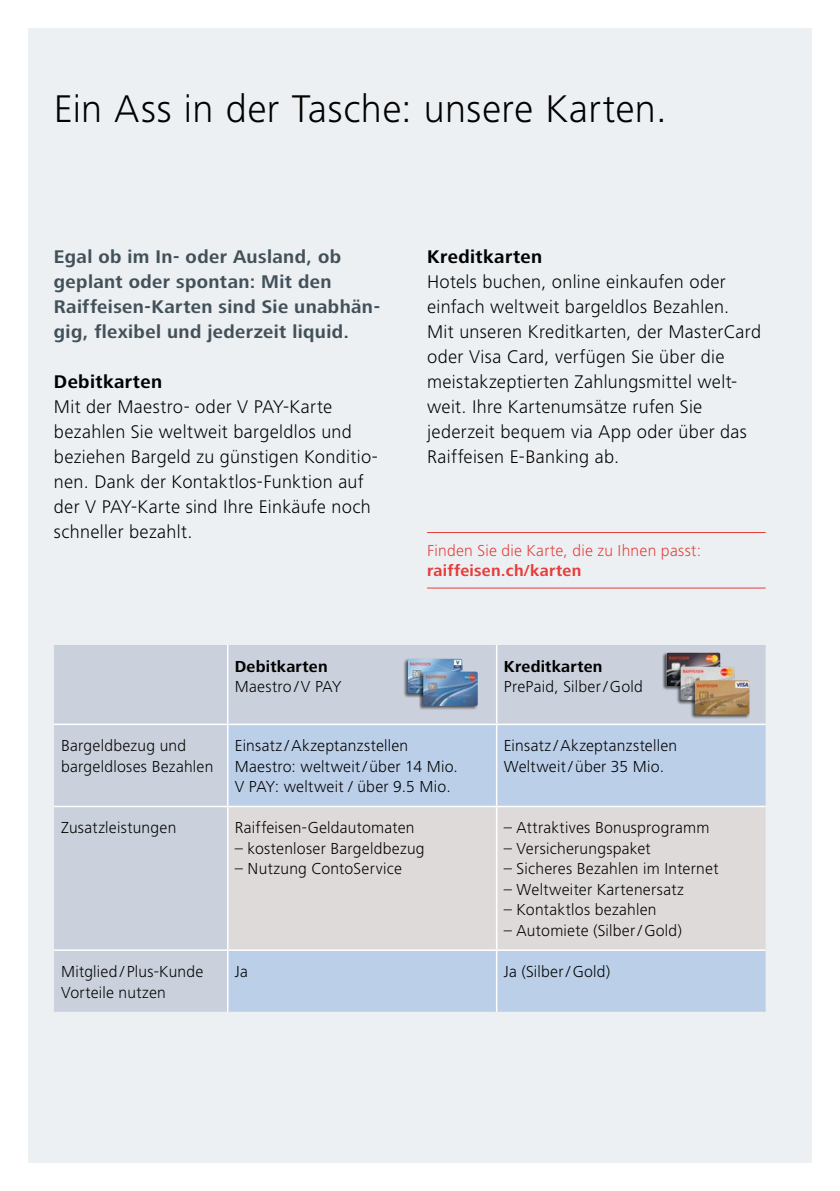
<style>
.page{position:relative;width:840px;height:1191px;background:#fff}
.page>*{position:absolute;margin:0;border:0;box-sizing:border-box;transform-origin:0 0}
.t1{font:300 40px "Frutiger Next LT";letter-spacing:.01em;color:#000}
.t2{font:300 19px/25px "Frutiger Next LT";letter-spacing:.015em;color:#000}
.t3{font:700 19px/25px "Frutiger Next LT";letter-spacing:.02em;color:#425159}
.t4{font:700 19px "Frutiger Next LT";letter-spacing:.02em;color:#000}
.t5{font:300 16.4px/20.4px "Frutiger Next LT";letter-spacing:.015em;color:#000}
.t6{font:300 16.4px "Frutiger Next LT";letter-spacing:.015em;color:#e63d3a}
.t7{font:700 16.4px "Frutiger Next LT";letter-spacing:.015em;color:#000}
.t8{font:700 16.4px "Frutiger Next LT";letter-spacing:.02em;color:#e63d3a}
</style>
<div class="page">
<div style="left:28px;top:28px;width:783px;height:1134px;background:#edf0f3"></div>
<hr style="left:427px;top:532px;width:338px;height:1px;background:#e63d3a">
<hr style="left:427px;top:587px;width:338px;height:1px;background:#e63d3a">
<div style="left:54px;top:645px;width:711px;height:366px;background:#cad1dc"></div>
<div style="left:228px;top:725px;width:537px;height:286px;background:#bbcfe9"></div>
<div style="left:228px;top:807px;width:537px;height:142px;background:#dddad9"></div>
<hr style="left:495px;top:645px;width:2px;height:78px;background:#fff">
<hr style="left:228px;top:723px;width:268px;height:2px;background:#fff">
<hr style="left:496px;top:723px;width:269px;height:2px;background:#fff">
<hr style="left:495px;top:725px;width:2px;height:80px;background:#fff">
<hr style="left:228px;top:805px;width:268px;height:2px;background:#fff">
<hr style="left:496px;top:805px;width:269px;height:2px;background:#fff">
<hr style="left:495px;top:807px;width:2px;height:142px;background:#fff">
<hr style="left:228px;top:949px;width:268px;height:2px;background:#fff">
<hr style="left:496px;top:949px;width:269px;height:2px;background:#fff">
<hr style="left:495px;top:951px;width:2px;height:60px;background:#fff">
<hr style="left:227px;top:645px;width:1px;height:78px;background:#fff">
<hr style="left:54px;top:723px;width:174px;height:2px;background:#fff">
<hr style="left:227px;top:725px;width:1px;height:80px;background:#fff">
<hr style="left:54px;top:805px;width:174px;height:2px;background:#fff">
<hr style="left:227px;top:807px;width:1px;height:142px;background:#fff">
<hr style="left:54px;top:949px;width:174px;height:2px;background:#fff">
<hr style="left:227px;top:951px;width:1px;height:60px;background:#fff">
<div style="left:661px;top:652px;width:59px;height:38px;background:#000;opacity:.6"></div>
<img style="left:666px;top:652px;width:54px;height:34px">
<div style="left:675px;top:666px;width:59px;height:39px;background:#000;opacity:.6"></div>
<img style="left:680px;top:666px;width:54px;height:34px">
<div style="left:689px;top:679px;width:60px;height:40px;background:#000;opacity:.6"></div>
<img style="left:694px;top:680px;width:55px;height:34px">
<div style="left:403px;top:658px;width:60px;height:40px;background:#000;opacity:.6"></div>
<img style="left:407px;top:659px;width:55px;height:34px">
<div style="left:418px;top:671px;width:60px;height:39px;background:#000;opacity:.6"></div>
<img style="left:423px;top:671px;width:54px;height:35px">
<h1 class="t1" style="left:54px;top:86px;width:614px">Ein Ass in der Tasche: unsere Karten.</h1>
<p class="t3" style="left:54px;top:244px;width:327px">Egal ob im In- oder Ausland, ob geplant oder spontan: Mit den Raiffeisen-Karten sind Sie unabhän&shy;gig, flexibel und jederzeit liquid.</p>
<p class="t4" style="left:54px;top:371px;width:110px">Debitkarten</p>
<p class="t2" style="left:54px;top:394px;width:325px">Mit der Maestro- oder V PAY-Karte bezahlen Sie weltweit bargeldlos und beziehen Bargeld zu günstigen Konditio&shy;nen. Dank der Kontaktlos-Funktion auf der V PAY-Karte sind Ihre Einkäufe noch schneller bezahlt.</p>
<p class="t7" style="left:235px;top:657px;width:94px">Debitkarten</p>
<p class="t5" style="left:235px;top:677px;width:108px">Maestro /V PAY</p>
<p class="t4" style="left:427px;top:246px;width:117px">Kreditkarten</p>
<p class="t2" style="left:427px;top:269px;width:335px">Hotels buchen, online einkaufen oder einfach weltweit bargeldlos Bezahlen.<br>Mit unseren Kreditkarten, der MasterCard oder Visa Card, verfügen Sie über die meistakzeptierten Zahlungsmittel welt&shy;weit. Ihre Kartenumsätze rufen Sie jederzeit bequem via App oder über das Raiffeisen E-Banking ab.</p>
<p class="t6" style="left:427px;top:541px;width:275px">Finden Sie die Karte, die zu Ihnen passt:</p>
<p class="t8" style="left:427px;top:561px;width:156px">raiffeisen.ch/karten</p>
<p class="t7" style="left:503px;top:657px;width:100px">Kreditkarten</p>
<p class="t5" style="left:503px;top:677px;width:141px">PrePaid, Silber/Gold</p>
<p class="t5" style="left:61px;top:735px;width:154px">Bargeldbezug und bargeldloses Bezahlen</p>
<p class="t5" style="left:235px;top:735px;width:224px">Einsatz /Akzeptanzstellen<br>Maestro: weltweit/ über 14 Mio.<br>V PAY: weltweit / über 9.5 Mio.</p>
<p class="t5" style="left:503px;top:735px;width:175px">Einsatz /Akzeptanzstellen<br>Weltweit/ über 35 Mio.</p>
<p class="t5" style="left:61px;top:818px;width:117px">Zusatzleistungen</p>
<p class="t5" style="left:235px;top:818px;width:181px">Raiffeisen-Geldautomaten</p>
<p class="t5" style="left:235px;top:838px;width:191px">– kostenloser Bargeldbezug</p>
<p class="t5" style="left:235px;top:858px;width:168px">– Nutzung ContoService</p>
<p class="t5" style="left:503px;top:817px;width:207px">– Attraktives Bonusprogramm</p>
<p class="t5" style="left:503px;top:838px;width:148px">– Versicherungspaket</p>
<p class="t5" style="left:503px;top:858px;width:216px">– Sicheres Bezahlen im Internet</p>
<p class="t5" style="left:503px;top:879px;width:181px">– Weltweiter Kartenersatz</p>
<p class="t5" style="left:503px;top:899px;width:154px">– Kontaktlos bezahlen</p>
<p class="t5" style="left:503px;top:920px;width:180px">– Automiete (Silber/Gold)</p>
<p class="t5" style="left:61px;top:961px;width:144px">Mitglied / Plus-Kunde<br>Vorteile nutzen</p>
<p class="t5" style="left:235px;top:961px;width:15px">Ja</p>
<p class="t5" style="left:503px;top:961px;width:108px">Ja (Silber/Gold)</p>
</div>
